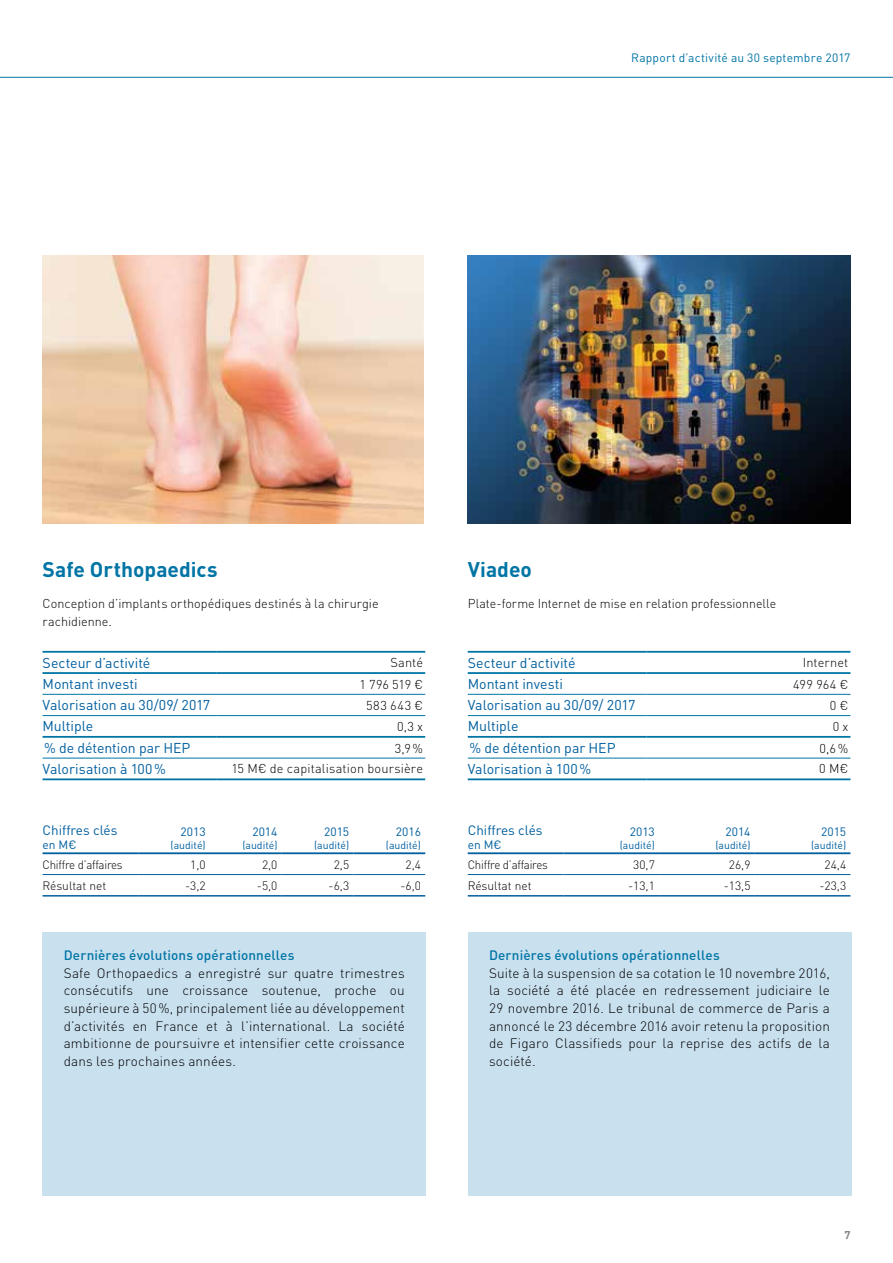
<style>
.page{position:relative;width:893px;height:1263px;background:#fff}
.page>*{position:absolute;margin:0;border:0;box-sizing:border-box;transform-origin:0 0}
.t1{font:700 21px "DIN Pro";color:#0075a5}
.t2{font:14.1px "DIN Pro";color:#005f9f}
.t3{font:300 13.5px/17.7px "DIN Pro";letter-spacing:.01em;color:#000;text-align:justify}
.t4{font:500 13.5px "DIN Pro";letter-spacing:.01em;color:#0075a5}
.t5{font:13.5px "DIN Pro";color:#005f9f}
.t6{font:300 12.75px/18px "DIN Pro";letter-spacing:.005em;color:#000}
.t7{font:300 12px "DIN Pro";letter-spacing:-.02em;color:#000}
.t8{font:12px "DIN Pro";color:#005f9f}
.t9{font:12px "DIN Pro";letter-spacing:.02em;color:#0075a5}
.t10{font:300 12px "DIN Pro";letter-spacing:-.02em;color:#000;scale:.96 1}
.t11{font:300 12px "DIN Pro";color:#000}
.t12{font:700 11.25px "DIN Pro";color:#878787}
.t13{font:10.5px "DIN Pro";color:#005f9f}
.s1{font-size:13.5px}
</style>
<div class="page">
<hr style="left:0;top:77px;width:893px;height:1px;background:#0075a5">
<img style="left:43px;top:255px;width:381px;height:268px">
<img style="left:468px;top:255px;width:382px;height:268px">
<hr style="left:43px;top:651px;width:174px;height:2px;background:#0075a5">
<hr style="left:217px;top:651px;width:208px;height:2px;background:#0075a5">
<hr style="left:43px;top:672px;width:174px;height:2px;background:#0075a5">
<hr style="left:217px;top:672px;width:208px;height:2px;background:#0075a5">
<hr style="left:43px;top:694px;width:174px;height:1px;background:#0075a5">
<hr style="left:217px;top:694px;width:208px;height:1px;background:#0075a5">
<hr style="left:43px;top:715px;width:174px;height:1px;background:#0075a5">
<hr style="left:217px;top:715px;width:208px;height:1px;background:#0075a5">
<hr style="left:43px;top:736px;width:174px;height:2px;background:#0075a5">
<hr style="left:43px;top:778px;width:174px;height:2px;background:#0075a5">
<hr style="left:217px;top:736px;width:208px;height:2px;background:#0075a5">
<hr style="left:217px;top:778px;width:208px;height:2px;background:#0075a5">
<hr style="left:43px;top:758px;width:174px;height:1px;background:#0075a5">
<hr style="left:217px;top:758px;width:208px;height:1px;background:#0075a5">
<hr style="left:43px;top:852px;width:95px;height:2px;background:#005f9f">
<hr style="left:138px;top:852px;width:72px;height:2px;background:#005f9f">
<hr style="left:210px;top:852px;width:72px;height:2px;background:#005f9f">
<hr style="left:282px;top:852px;width:71px;height:2px;background:#005f9f">
<hr style="left:353px;top:852px;width:72px;height:2px;background:#005f9f">
<hr style="left:138px;top:874px;width:72px;height:1px;background:#005f9f">
<hr style="left:210px;top:874px;width:72px;height:1px;background:#005f9f">
<hr style="left:282px;top:874px;width:71px;height:1px;background:#005f9f">
<hr style="left:353px;top:874px;width:72px;height:1px;background:#005f9f">
<hr style="left:43px;top:895px;width:95px;height:1px;background:#005f9f">
<hr style="left:138px;top:895px;width:72px;height:1px;background:#005f9f">
<hr style="left:210px;top:895px;width:72px;height:1px;background:#005f9f">
<hr style="left:282px;top:895px;width:71px;height:1px;background:#005f9f">
<hr style="left:353px;top:895px;width:72px;height:1px;background:#005f9f">
<hr style="left:43px;top:874px;width:95px;height:1px;background:#005f9f">
<div style="left:43px;top:932px;width:383px;height:264px;background:#c9e0ef"></div>
<hr style="left:468px;top:651px;width:178px;height:2px;background:#0075a5">
<hr style="left:646px;top:651px;width:204px;height:2px;background:#0075a5">
<hr style="left:468px;top:672px;width:178px;height:2px;background:#0075a5">
<hr style="left:646px;top:672px;width:204px;height:2px;background:#0075a5">
<hr style="left:468px;top:694px;width:178px;height:1px;background:#0075a5">
<hr style="left:646px;top:694px;width:204px;height:1px;background:#0075a5">
<hr style="left:468px;top:715px;width:178px;height:1px;background:#0075a5">
<hr style="left:646px;top:715px;width:204px;height:1px;background:#0075a5">
<hr style="left:468px;top:736px;width:178px;height:2px;background:#0075a5">
<hr style="left:468px;top:778px;width:178px;height:2px;background:#0075a5">
<hr style="left:646px;top:736px;width:204px;height:2px;background:#0075a5">
<hr style="left:646px;top:778px;width:204px;height:2px;background:#0075a5">
<hr style="left:468px;top:758px;width:178px;height:1px;background:#0075a5">
<hr style="left:646px;top:758px;width:204px;height:1px;background:#0075a5">
<hr style="left:468px;top:852px;width:95px;height:2px;background:#005f9f">
<hr style="left:563px;top:852px;width:96px;height:2px;background:#005f9f">
<hr style="left:659px;top:852px;width:96px;height:2px;background:#005f9f">
<hr style="left:755px;top:852px;width:95px;height:2px;background:#005f9f">
<hr style="left:563px;top:874px;width:96px;height:1px;background:#005f9f">
<hr style="left:659px;top:874px;width:96px;height:1px;background:#005f9f">
<hr style="left:755px;top:874px;width:95px;height:1px;background:#005f9f">
<hr style="left:468px;top:895px;width:95px;height:1px;background:#005f9f">
<hr style="left:563px;top:895px;width:96px;height:1px;background:#005f9f">
<hr style="left:659px;top:895px;width:96px;height:1px;background:#005f9f">
<hr style="left:755px;top:895px;width:95px;height:1px;background:#005f9f">
<hr style="left:468px;top:874px;width:95px;height:1px;background:#005f9f">
<div style="left:468px;top:932px;width:383px;height:264px;background:#c9e0ef"></div>
<p class="t9" style="left:631px;top:48px;width:221px">Rapport d’activité au 30 septembre 2017</p>
<h1 class="t1" style="left:43px;top:552px;width:177px">Safe Orthopaedics</h1>
<p class="t6" style="left:43px;top:593px;width:338px">Conception d’implants orthopédiques destinés à la chirurgie rachidienne<span class="s1">.</span></p>
<p class="t2" style="left:43px;top:652px;width:109px">Secteur d’activité</p>
<p class="t6" style="left:390px;top:652px;width:34px">Santé</p>
<p class="t2" style="left:43px;top:673px;width:97px">Montant investi</p>
<p class="t6" style="left:359px;top:674px;width:65px">1 796 519 €</p>
<p class="t2" style="left:43px;top:694px;width:169px">Valorisation au 30/09/ 2017</p>
<p class="t6" style="left:366px;top:695px;width:58px">583 643 €</p>
<p class="t2" style="left:43px;top:715px;width:52px">Multiple</p>
<p class="t6" style="left:397px;top:716px;width:28px">0,3 x</p>
<p class="t2" style="left:44px;top:737px;width:148px">% de détention par HEP</p>
<p class="t6" style="left:395px;top:738px;width:30px">3,9%</p>
<p class="t2" style="left:43px;top:758px;width:125px">Valorisation à 100%</p>
<p class="t6" style="left:231px;top:759px;width:193px">15 M€ de capitalisation boursière</p>
<h1 class="t1" style="left:468px;top:552px;width:66px">Viadeo</h1>
<p class="t6" style="left:468px;top:593px;width:310px">Plate-forme Internet de mise en relation professionnelle</p>
<p class="t2" style="left:468px;top:652px;width:109px">Secteur d’activité</p>
<p class="t6" style="left:803px;top:652px;width:47px">Internet</p>
<p class="t2" style="left:468px;top:673px;width:97px">Montant investi</p>
<p class="t6" style="left:793px;top:674px;width:57px">499 964 €</p>
<p class="t2" style="left:468px;top:694px;width:169px">Valorisation au 30/09/ 2017</p>
<p class="t6" style="left:830px;top:695px;width:20px">0 €</p>
<p class="t2" style="left:468px;top:715px;width:52px">Multiple</p>
<p class="t6" style="left:833px;top:716px;width:17px">0 x</p>
<p class="t2" style="left:469px;top:737px;width:148px">% de détention par HEP</p>
<p class="t6" style="left:819px;top:738px;width:30px">0,6%</p>
<p class="t2" style="left:468px;top:758px;width:125px">Valorisation à 100%</p>
<p class="t6" style="left:819px;top:759px;width:31px">0 M€</p>
<p class="t5" style="left:43px;top:819px;width:76px">Chiffres clés</p>
<p class="t8" style="left:43px;top:835px;width:36px">en M€</p>
<p class="t8" style="left:181px;top:823px;width:27px">2013</p>
<p class="t13" style="left:171px;top:837px;width:37px">(audité)</p>
<p class="t8" style="left:252px;top:823px;width:27px">2014</p>
<p class="t13" style="left:242px;top:837px;width:37px">(audité)</p>
<p class="t8" style="left:324px;top:823px;width:27px">2015</p>
<p class="t13" style="left:314px;top:837px;width:37px">(audité)</p>
<p class="t8" style="left:396px;top:823px;width:27px">2016</p>
<p class="t13" style="left:386px;top:837px;width:37px">(audité)</p>
<p class="t5" style="left:468px;top:819px;width:76px">Chiffres clés</p>
<p class="t8" style="left:468px;top:835px;width:36px">en M€</p>
<p class="t8" style="left:630px;top:823px;width:27px">2013</p>
<p class="t13" style="left:620px;top:837px;width:37px">(audité)</p>
<p class="t8" style="left:725px;top:823px;width:27px">2014</p>
<p class="t13" style="left:715px;top:837px;width:37px">(audité)</p>
<p class="t8" style="left:821px;top:823px;width:27px">2015</p>
<p class="t13" style="left:811px;top:837px;width:37px">(audité)</p>
<p class="t10" style="left:43px;top:855px;width:85px">Chiffre d’affaires</p>
<p class="t7" style="left:190px;top:855px;width:17px">1,0</p>
<p class="t7" style="left:262px;top:855px;width:17px">2,0</p>
<p class="t7" style="left:334px;top:855px;width:17px">2,5</p>
<p class="t7" style="left:406px;top:855px;width:17px">2,4</p>
<p class="t11" style="left:43px;top:876px;width:65px">Résultat net</p>
<p class="t7" style="left:185px;top:876px;width:22px">-3,2</p>
<p class="t7" style="left:257px;top:876px;width:22px">-5,0</p>
<p class="t7" style="left:329px;top:876px;width:22px">-6,3</p>
<p class="t7" style="left:400px;top:876px;width:22px">-6,0</p>
<p class="t10" style="left:468px;top:855px;width:85px">Chiffre d’affaires</p>
<p class="t7" style="left:633px;top:855px;width:23px">30,7</p>
<p class="t7" style="left:729px;top:855px;width:23px">26,9</p>
<p class="t7" style="left:825px;top:855px;width:23px">24,4</p>
<p class="t11" style="left:468px;top:876px;width:65px">Résultat net</p>
<p class="t7" style="left:628px;top:876px;width:28px">-13,1</p>
<p class="t7" style="left:724px;top:876px;width:28px">-13,5</p>
<p class="t7" style="left:819px;top:876px;width:28px">-23,3</p>
<p class="t4" style="left:64px;top:944px;width:232px">Dernières évolutions opérationnelles</p>
<p class="t3" style="left:64px;top:963px;width:342px">Safe Orthopaedics a enregistré sur quatre trimestres consécutifs une croissance soutenue, proche ou supérieure à 50%, principalement liée au développement d’activités en France et à l’international. La société ambitionne de poursuivre et intensifier cette croissance dans les prochaines années.</p>
<p class="t4" style="left:489px;top:944px;width:232px">Dernières évolutions opérationnelles</p>
<p class="t3" style="left:489px;top:963px;width:342px">Suite à la suspension de sa cotation le 10 novembre 2016, la société a été placée en redressement judiciaire le 29 novembre 2016. Le tribunal de commerce de Paris a annoncé le 23 décembre 2016 avoir retenu la proposition de Figaro Classifieds pour la reprise des actifs de la société.</p>
<p class="t12" style="left:844px;top:1225px;width:8px">7</p>
</div>
